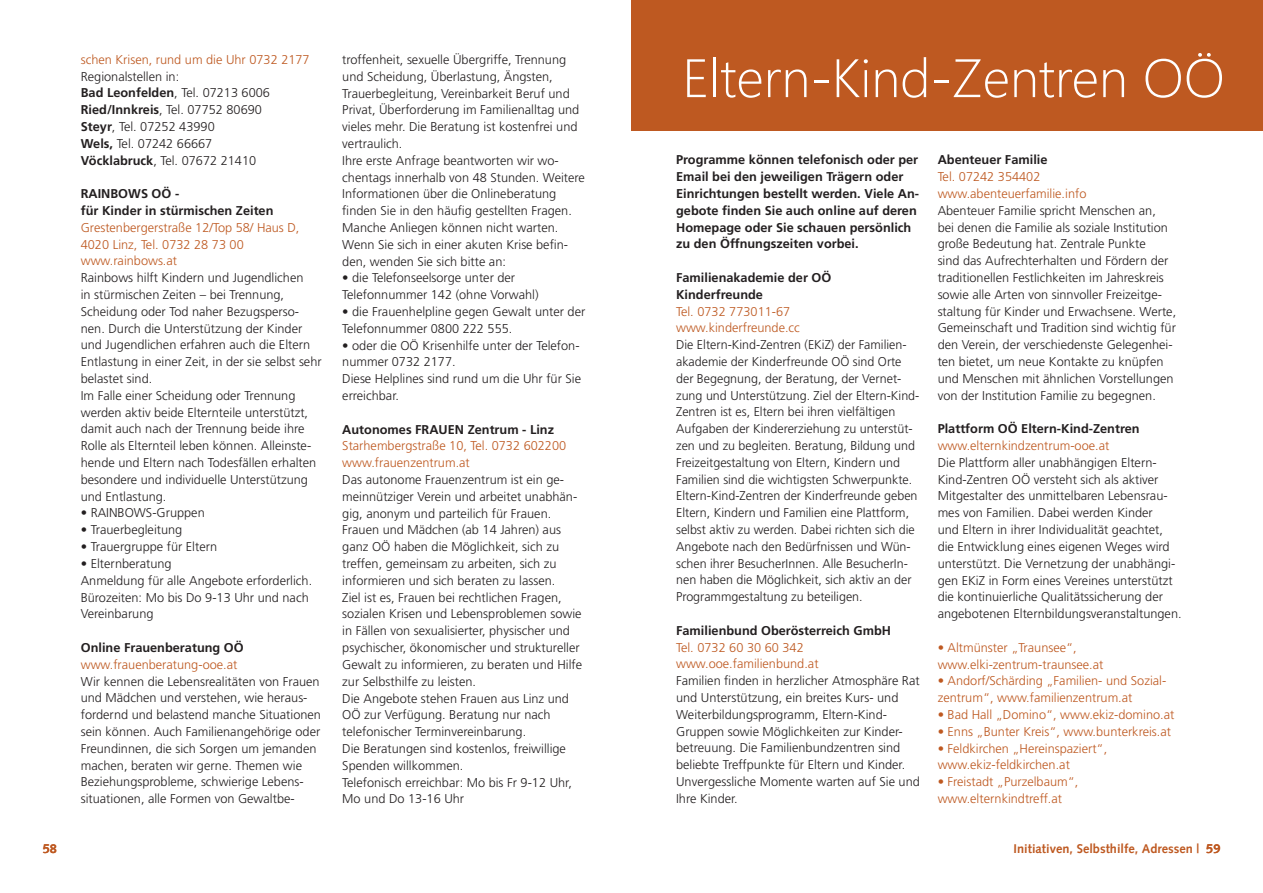
<style>
.page{position:relative;width:1263px;height:893px;background:#fff}
.page>*{position:absolute;margin:0;border:0;box-sizing:border-box;transform-origin:0 0}
.t1{font:300 54px "Segoe UI";color:#fff}
.t2{font:300 12.75px/16.8px "Frutiger LT Std";color:#231f20}
.t3{font:300 12.75px/16.8px "Frutiger LT Std";color:#be5921}
.t4{font:700 12.75px/16.8px "Frutiger LT Std";color:#231f20}
.t5{font:700 12.75px "Syntax";color:#be5921}
.s1{font-weight:700}
</style>
<div class="page">
<div style="left:631px;top:0;width:632px;height:131px;background:#be5921"></div>
<p class="t3" style="left:81px;top:51px;width:230px">schen Krisen, rund um die Uhr 0732 2177</p>
<p class="t2" style="left:81px;top:68px;width:191px">Regionalstellen in:<br><span class="s1">Bad Leonfelden</span>, Tel. 07213 6006<br><span class="s1">Ried/Innkreis</span>, Tel. 07752 80690<br><span class="s1">Steyr</span>, Tel. 07252 43990<br><span class="s1">Wels,</span> Tel. 07242 66667<br><span class="s1">Vöcklabruck</span>, Tel. 07672 21410</p>
<p class="t4" style="left:81px;top:185px;width:194px">RAINBOWS OÖ -<br>für Kinder in stürmischen Zeiten</p>
<p class="t3" style="left:81px;top:219px;width:220px">Grestenbergerstraße 12/Top 58/ Haus D,<br>4020 Linz, Tel. 0732 28 73 00 www.rainbows.at</p>
<p class="t2" style="left:81px;top:270px;width:242px">Rainbows hilft Kindern und Jugendlichen<br>in stürmischen Zeiten – bei Trennung, Scheidung oder Tod naher Bezugsperso&shy;nen. Durch die Unterstützung der Kinder und Jugendlichen erfahren auch die Eltern Entlastung in einer Zeit, in der sie selbst sehr belastet sind.<br>Im Falle einer Scheidung oder Trennung werden aktiv beide Elternteile unterstützt, damit auch nach der Trennung beide ihre Rolle als Elternteil leben können. Alleinste&shy;hende und Eltern nach Todesfällen erhalten besondere und individuelle Unterstützung und Entlastung.</p>
<p class="t2" style="left:81px;top:505px;width:125px">• RAINBOWS-Gruppen</p>
<p class="t2" style="left:81px;top:522px;width:103px">• Trauerbegleitung</p>
<p class="t2" style="left:81px;top:538px;width:138px">• Trauergruppe für Eltern</p>
<p class="t2" style="left:81px;top:555px;width:233px">• Elternberatung<br>Anmeldung für alle Angebote erforderlich.<br>Bürozeiten: Mo bis Do 9-13 Uhr und nach<br>Vereinbarung</p>
<p class="t4" style="left:81px;top:639px;width:164px">Online Frauenberatung OÖ</p>
<p class="t3" style="left:81px;top:656px;width:158px">www.frauenberatung-ooe.at</p>
<p class="t2" style="left:81px;top:673px;width:242px">Wir kennen die Lebensrealitäten von Frauen und Mädchen und verstehen, wie heraus&shy;fordernd und belastend manche Situationen sein können. Auch Familienangehörige oder Freundinnen, die sich Sorgen um jemanden machen, beraten wir gerne. Themen wie Beziehungsprobleme, schwierige Lebens&shy;situationen, alle Formen von Gewaltbe-</p>
<p class="t2" style="left:342px;top:51px;width:244px">troffenheit, sexuelle Übergriffe, Trennung und Scheidung, Überlastung, Ängsten, Trauerbegleitung, Vereinbarkeit Beruf und Privat, Überforderung im Familienalltag und vieles mehr. Die Beratung ist kostenfrei und vertraulich.<br>Ihre erste Anfrage beantworten wir wo&shy;chentags innerhalb von 48 Stunden. Weitere Informationen über die Onlineberatung finden Sie in den häufig gestellten Fragen.<br>Manche Anliegen können nicht warten.<br>Wenn Sie sich in einer akuten Krise befin&shy;den, wenden Sie sich bitte an:</p>
<p class="t2" style="left:342px;top:270px;width:198px">• die Telefonseelsorge unter der<br>Telefonnummer 142 (ohne Vorwahl)</p>
<p class="t2" style="left:342px;top:303px;width:245px">• die Frauenhelpline gegen Gewalt unter der<br>Telefonnummer 0800 222 555.</p>
<p class="t2" style="left:342px;top:337px;width:240px">• oder die OÖ Krisenhilfe unter der Telefon&shy;nummer 0732 2177.<br>Diese Helplines sind rund um die Uhr für Sie erreichbar.</p>
<p class="t4" style="left:342px;top:421px;width:213px">Autonomes FRAUEN Zentrum - Linz</p>
<p class="t3" style="left:342px;top:438px;width:225px">Starhembergstraße 10, Tel. 0732 602200 www.frauenzentrum.at</p>
<p class="t2" style="left:342px;top:471px;width:241px">Das autonome Frauenzentrum ist ein ge&shy;meinnütziger Verein und arbeitet unabhän&shy;gig, anonym und parteilich für Frauen.<br>Frauen und Mädchen (ab 14 Jahren) aus ganz OÖ haben die Möglichkeit, sich zu treffen, gemeinsam zu arbeiten, sich zu informieren und sich beraten zu lassen.<br>Ziel ist es, Frauen bei rechtlichen Fragen, sozialen Krisen und Lebensproblemen sowie in Fällen von sexualisierter, physischer und psychischer, ökonomischer und struktureller Gewalt zu informieren, zu beraten und Hilfe zur Selbsthilfe zu leisten.<br>Die Angebote stehen Frauen aus Linz und OÖ zur Verfügung. Beratung nur nach telefonischer Terminvereinbarung.<br>Die Beratungen sind kostenlos, freiwillige Spenden willkommen.<br>Telefonisch erreichbar: Mo bis Fr 9-12 Uhr, Mo und Do 13-16 Uhr</p>
<h1 class="t1" style="left:682px;top:27px;width:544px">Eltern-Kind-Zentren OÖ</h1>
<p class="t4" style="left:676px;top:152px;width:244px">Programme können telefonisch oder per Email bei den jeweiligen Trägern oder Einrichtungen bestellt werden. Viele An&shy;gebote finden Sie auch online auf deren Homepage oder Sie schauen persönlich zu den Öffnungszeiten vorbei.</p>
<p class="t4" style="left:676px;top:269px;width:157px">Familienakademie der OÖ<br>Kinderfreunde</p>
<p class="t3" style="left:676px;top:303px;width:125px">Tel. 0732 773011-67 www.kinderfreunde.cc</p>
<p class="t2" style="left:676px;top:337px;width:245px">Die Eltern-Kind-Zentren (EKiZ) der Familien&shy;akademie der Kinderfreunde OÖ sind Orte der Begegnung, der Beratung, der Vernet&shy;zung und Unterstützung. Ziel der Eltern-Kind-Zentren ist es, Eltern bei ihren vielfältigen Aufgaben der Kindererziehung zu unterstüt&shy;zen und zu begleiten. Beratung, Bildung und Freizeitgestaltung von Eltern, Kindern und Familien sind die wichtigsten Schwerpunkte.<br>Eltern-Kind-Zentren der Kinderfreunde geben Eltern, Kindern und Familien eine Plattform, selbst aktiv zu werden. Dabei richten sich die Angebote nach den Bedürfnissen und Wün&shy;schen ihrer BesucherInnen. Alle BesucherIn&shy;nen haben die Möglichkeit, sich aktiv an der Programmgestaltung zu beteiligen.</p>
<p class="t4" style="left:676px;top:622px;width:216px">Familienbund Oberösterreich GmbH</p>
<p class="t3" style="left:676px;top:639px;width:144px">Tel. 0732 60 30 60 342 www.ooe.familienbund.at</p>
<p class="t2" style="left:676px;top:673px;width:245px">Familien finden in herzlicher Atmosphäre Rat und Unterstützung, ein breites Kurs- und Weiterbildungsprogramm, Eltern-Kind-Gruppen sowie Möglichkeiten zur Kinder&shy;betreuung. Die Familienbundzentren sind beliebte Treffpunkte für Eltern und Kinder.<br>Unvergessliche Momente warten auf Sie und Ihre Kinder.</p>
<p class="t4" style="left:938px;top:152px;width:111px">Abenteuer Familie</p>
<p class="t3" style="left:938px;top:169px;width:150px">Tel. 07242 354402 www.abenteuerfamilie.info</p>
<p class="t2" style="left:938px;top:202px;width:240px">Abenteuer Familie spricht Menschen an,<br>bei denen die Familie als soziale Institution große Bedeutung hat. Zentrale Punkte<br>sind das Aufrechterhalten und Fördern der traditionellen Festlichkeiten im Jahreskreis sowie alle Arten von sinnvoller Freizeitge&shy;staltung für Kinder und Erwachsene. Werte, Gemeinschaft und Tradition sind wichtig für den Verein, der verschiedenste Gelegenhei&shy;ten bietet, um neue Kontakte zu knüpfen und Menschen mit ähnlichen Vorstellungen von der Institution Familie zu begegnen.</p>
<p class="t4" style="left:938px;top:420px;width:203px">Plattform OÖ Eltern-Kind-Zentren</p>
<p class="t3" style="left:938px;top:437px;width:173px">www.elternkindzentrum-ooe.at</p>
<p class="t2" style="left:938px;top:454px;width:245px">Die Plattform aller unabhängigen Eltern-Kind-Zentren OÖ versteht sich als aktiver Mitgestalter des unmittelbaren Lebensrau&shy;mes von Familien. Dabei werden Kinder<br>und Eltern in ihrer Individualität geachtet, die Entwicklung eines eigenen Weges wird unterstützt. Die Vernetzung der unabhängi&shy;gen EKiZ in Form eines Vereines unterstützt die kontinuierliche Qualitätssicherung der angebotenen Elternbildungsveranstaltungen.</p>
<p class="t3" style="left:938px;top:639px;width:167px">• Altmünster „Traunsee“, www.elki-zentrum-traunsee.at</p>
<p class="t3" style="left:938px;top:673px;width:230px">• Andorf/Schärding „Familien- und Sozial&shy;zentrum“, www.familienzentrum.at</p>
<p class="t3" style="left:938px;top:706px;width:238px">• Bad Hall „Domino“, www.ekiz-domino.at</p>
<p class="t3" style="left:938px;top:723px;width:235px">• Enns „Bunter Kreis“, www.bunterkreis.at</p>
<p class="t3" style="left:938px;top:740px;width:171px">• Feldkirchen „Hereinspaziert“, www.ekiz-feldkirchen.at</p>
<p class="t3" style="left:938px;top:774px;width:142px">• Freistadt „Purzelbaum“, www.elternkindtreff.at</p>
<p class="t5" style="left:43px;top:841px;width:16px">58</p>
<p class="t5" style="left:1013px;top:841px;width:208px">Initiativen, Selbsthilfe, Adressen | 59</p>
</div>
